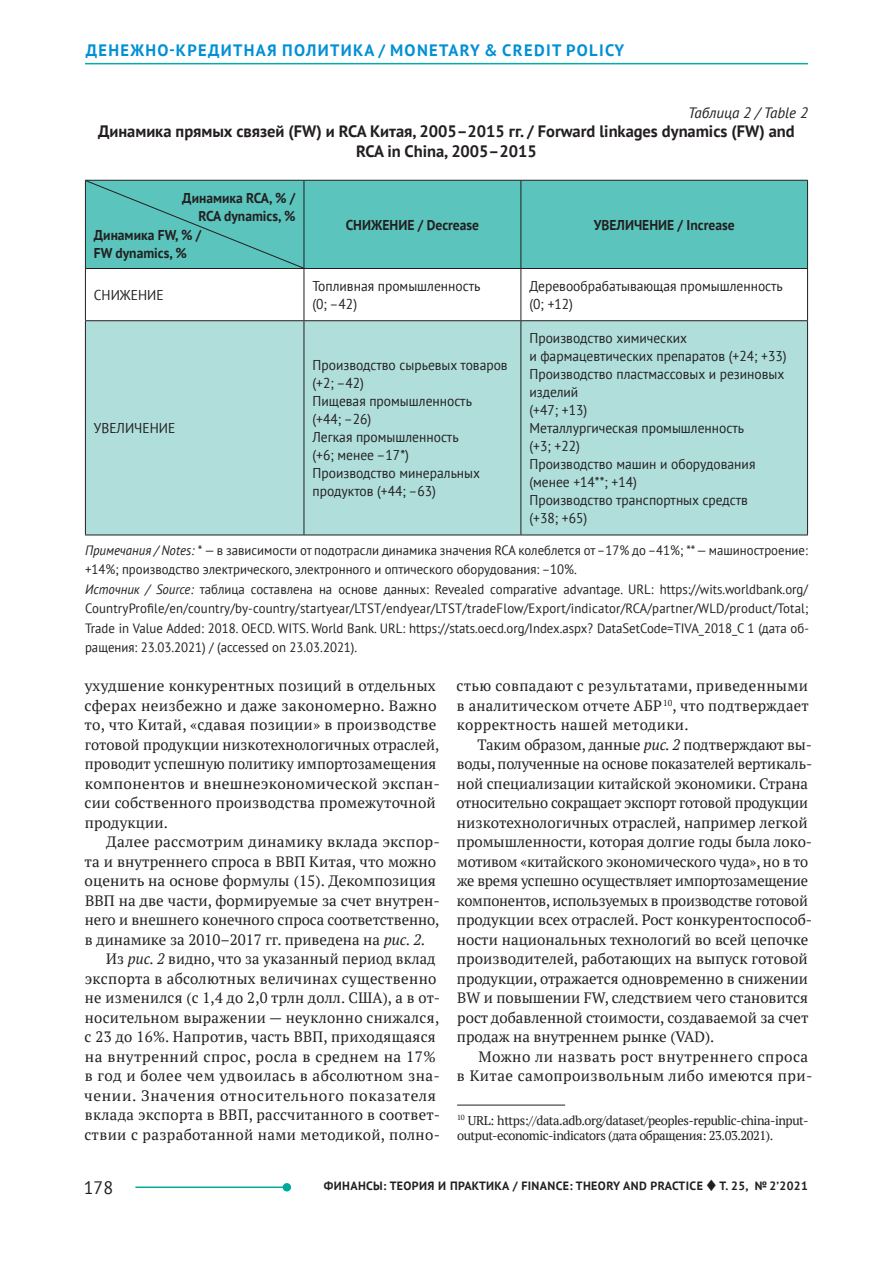
<style>
.page{position:relative;width:893px;height:1263px;background:#fff}
.page>*{position:absolute;margin:0;border:0;box-sizing:border-box;transform-origin:0 0}
.t1{font:18px "PT Sans";color:#231f20}
.t2{font:700 16.5px/19.5px "PT Sans";letter-spacing:-.005em;color:#231f20;text-align:center}
.t3{font:700 16.5px "PT Sans";letter-spacing:.08em;color:#0090d6}
.t4{font:15px/19.5px "PT Serif";letter-spacing:.005em;color:#231f20}
.t5{font:15px/19.5px "PT Serif";letter-spacing:.03em;color:#231f20;text-align:right}
.t6{font:15px "PT Serif";letter-spacing:.025em;color:#231f20}
.t7{font:15px "PT Serif";letter-spacing:.04em;color:#231f20}
.t8{font:15px "PT Serif";letter-spacing:.035em;color:#231f20}
.t9{font:italic 15px "PT Sans";color:#231f20}
.t10{font:14.25px/18px "PT Sans";color:#231f20;scale:.95 1}
.t11{font:700 14.25px/18px "PT Sans";color:#231f20;text-align:right;scale:.95 1}
.t12{font:13.5px/19.5px "PT Sans";color:#231f20;scale:.95 1}
.t13{font:12.75px/15.3px "PT Serif";letter-spacing:-.035em;color:#231f20}
.t14{font:700 12px "PT Sans";letter-spacing:.03em;color:#231f20}
.s1{font-style:italic}
</style>
<div class="page">
<hr style="left:85px;top:63px;width:723px;height:1px;background:#00afa6">
<hr style="left:135px;top:1186px;width:153px;height:2px;background:#00a99d">
<div style="left:283px;top:1183px;width:8px;height:8px;background:#00a99d;border-radius:50%"></div>
<hr style="left:457px;top:1105px;width:108px;height:1px;background:#231f20">
<div style="left:305px;top:181px;width:502px;height:87px;background:#5ac4bd"></div>
<div style="left:86px;top:321px;width:721px;height:214px;background:#afdedb"></div>
<hr style="left:304px;top:181px;width:1px;height:87px;background:#231f20">
<hr style="left:520px;top:181px;width:1px;height:87px;background:#231f20">
<hr style="left:304px;top:269px;width:1px;height:51px;background:#231f20">
<hr style="left:520px;top:269px;width:1px;height:51px;background:#231f20">
<hr style="left:85px;top:320px;width:219px;height:1px;background:#231f20">
<hr style="left:304px;top:320px;width:217px;height:1px;background:#231f20">
<hr style="left:304px;top:321px;width:1px;height:214px;background:#231f20">
<hr style="left:521px;top:320px;width:287px;height:1px;background:#231f20">
<hr style="left:520px;top:321px;width:1px;height:214px;background:#231f20">
<hr style="left:85px;top:269px;width:1px;height:51px;background:#231f20">
<hr style="left:807px;top:269px;width:1px;height:51px;background:#231f20">
<hr style="left:85px;top:321px;width:1px;height:214px;background:#231f20">
<hr style="left:807px;top:321px;width:1px;height:214px;background:#231f20">
<hr style="left:85px;top:535px;width:219px;height:1px;background:#231f20">
<hr style="left:304px;top:535px;width:217px;height:1px;background:#231f20">
<hr style="left:521px;top:535px;width:287px;height:1px;background:#231f20">
<hr style="left:85px;top:180px;width:219px;height:1px;background:#231f20">
<hr style="left:85px;top:181px;width:1px;height:87px;background:#231f20">
<hr style="left:304px;top:180px;width:217px;height:1px;background:#231f20">
<hr style="left:521px;top:180px;width:287px;height:1px;background:#231f20">
<hr style="left:807px;top:181px;width:1px;height:87px;background:#231f20">
<hr style="left:85px;top:268px;width:219px;height:1px;background:#231f20">
<hr style="left:304px;top:268px;width:217px;height:1px;background:#231f20">
<hr style="left:521px;top:268px;width:287px;height:1px;background:#231f20">
<div style="left:86px;top:181px;width:218px;height:87px;background:#5ac4bd"></div>
<p class="t3" style="left:86px;top:40px;width:540px">ДЕНЕЖНО-КРЕДИТНАЯ ПОЛИТИКА / MONETARY &amp; CREDIT POLICY</p>
<p class="t9" style="left:688px;top:103px;width:121px">Таблица 2 / Table 2</p>
<p class="t2" style="left:98px;top:122px;width:698px">Динамика прямых связей (FW) и RCA Китая, 2005–2015 гг. / Forward linkages dynamics (FW) and<br>RCA in China, 2005–2015</p>
<p class="t11" style="left:182px;top:189px;width:121px">Динамика RCA, % /<br>RCA dynamics, %</p>
<p class="t11" style="left:94px;top:226px;width:115px;text-align:left">Динамика FW, % /<br>FW dynamics, %</p>
<p class="t11" style="left:346px;top:216px;width:142px">СНИЖЕНИЕ / Decrease</p>
<p class="t11" style="left:594px;top:216px;width:150px">УВЕЛИЧЕНИЕ / Increase</p>
<p class="t10" style="left:94px;top:286px;width:75px">СНИЖЕНИЕ</p>
<p class="t10" style="left:312px;top:277px;width:178px">Топливная промышленность (0; –42)</p>
<p class="t10" style="left:529px;top:277px;width:268px">Деревообрабатывающая промышленность (0; +12)</p>
<p class="t10" style="left:529px;top:329px;width:272px">Производство химических<br>и фармацевтических препаратов (+24; +33)<br>Производство пластмассовых и резиновых изделий<br>(+47; +13)<br>Металлургическая промышленность<br>(+3; +22)<br>Производство машин и оборудования (менее +14**; +14)<br>Производство транспортных средств<br>(+38; +65)</p>
<p class="t12" style="left:85px;top:540px;width:763px"><span class="s1">Примечания / Notes: *</span> — в зависимости от подотрасли динамика значения RCA колеблется от –17% до –41%; ** — машиностроение: +14%; производство электрического, электронного и оптического оборудования: –10%.<br><span class="s1">Источник / Source:</span> таблица составлена на основе данных: Revealed comparative advantage. URL: https://wits.worldbank.org/ CountryProfile/en/country/by-country/startyear/LTST/endyear/LTST/tradeFlow/Export/indicator/RCA/partner/WLD/product/Total; Trade in Value Added: 2018. OECD. WITS. World Bank. URL: https://stats.oecd.org/Index.aspx? DataSetCode=TIVA_2018_C 1 (дата об&shy;ращения: 23.03.2021) / (accessed on 23.03.2021).</p>
<p class="t10" style="left:312px;top:356px;width:207px">Производство сырьевых товаров (+2; –42)<br>Пищевая промышленность<br>(+44; –26)<br>Легкая промышленность<br>(+6; менее –17*)<br>Производство минеральных продуктов (+44; –63)</p>
<p class="t10" style="left:94px;top:419px;width:87px">УВЕЛИЧЕНИЕ</p>
<p class="t4" style="left:85px;top:676px;width:357px">ухудшение конкурентных позиций в отдельных сферах неизбежно и даже закономерно. Важно то, что Китай, «сдавая позиции» в производстве готовой продукции низкотехнологичных отраслей, проводит успешную политику импортозамещения компонентов и внешнеэкономической экспан&shy;сии собственного производства промежуточной продукции.</p>
<p class="t4" style="left:106px;top:832px;width:335px">Далее рассмотрим динамику вклада экспор-</p>
<p class="t4" style="left:85px;top:852px;width:353px">та и внутреннего спроса в ВВП Китая, что можно</p>
<p class="t4" style="left:85px;top:871px;width:353px">оценить на основе формулы (15). Декомпозиция</p>
<p class="t4" style="left:85px;top:891px;width:356px">ВВП на две части, формируемые за счет внутрен-</p>
<p class="t4" style="left:85px;top:910px;width:356px">него и внешнего конечного спроса соответственно,</p>
<p class="t4" style="left:85px;top:930px;width:342px">в динамике за 2010–2017 гг. приведена на <span class="s1">рис. 2.</span></p>
<p class="t4" style="left:106px;top:949px;width:331px">Из <span class="s1">рис. 2</span> видно, что за указанный период вклад</p>
<p class="t6" style="left:85px;top:969px;width:353px">экспорта в абсолютных величинах существенно</p>
<p class="t4" style="left:85px;top:988px;width:357px">не изменился (с 1,4 до 2,0 трлн долл. США), а в от-</p>
<p class="t4" style="left:85px;top:1008px;width:356px">носительном выражении — неуклонно снижался,</p>
<p class="t4" style="left:85px;top:1027px;width:353px">с 23 до 16%. Напротив, часть ВВП, приходящаяся</p>
<p class="t8" style="left:85px;top:1047px;width:353px">на внутренний спрос, росла в среднем на 17%</p>
<p class="t5" style="left:85px;top:1066px;width:357px">в год и более чем удвоилась в абсолютном зна-</p>
<p class="t7" style="left:84px;top:1086px;width:353px">чении. Значения относительного показателя</p>
<p class="t4" style="left:85px;top:1105px;width:357px">вклада экспорта в ВВП, рассчитанного в соответ-</p>
<p class="t6" style="left:85px;top:1125px;width:357px">ствии с разработанной нами методикой, полно-</p>
<p class="t4" style="left:457px;top:676px;width:354px;text-align:justify">стью совпадают с результатами, приведенными в аналитическом отчете АБР<sup>10</sup>, что подтверждает корректность нашей методики.</p>
<p class="t4" style="left:457px;top:735px;width:357px;text-indent:21px">Таким образом, данные <span class="s1">рис. 2</span> подтверждают вы&shy;воды, полученные на основе показателей вертикаль&shy;ной специализации китайской экономики. Страна относительно сокращает экспорт готовой продукции низкотехнологичных отраслей, например легкой промышленности, которая долгие годы была локо&shy;мотивом «китайского экономического чуда», но в то же время успешно осуществляет импортозамещение компонентов, используемых в производстве готовой продукции всех отраслей. Рост конкурентоспособ&shy;ности национальных технологий во всей цепочке производителей, работающих на выпуск готовой продукции, отражается одновременно в снижении BW и повышении FW, следствием чего становится рост добавленной стоимости, создаваемой за счет продаж на внутреннем рынке (VAD).</p>
<p class="t5" style="left:457px;top:1047px;width:357px">Можно ли назвать рост внутреннего спроса<br>в Китае самопроизвольным либо имеются при-</p>
<p class="t13" style="left:457px;top:1112px;width:353px"><sup>10</sup> URL: https://data.adb.org/dataset/peoples-republic-china-input&shy;output-economic-indicators (дата обращения: 23.03.2021).</p>
<p class="t1" style="left:84px;top:1176px;width:31px">178</p>
<p class="t14" style="left:324px;top:1178px;width:485px">ФИНАНСЫ: ТЕОРИЯ И ПРАКТИКА / FINANCE: THEORY AND PRACTICE ◆ Т. 25, № 2’2021</p>
</div>
